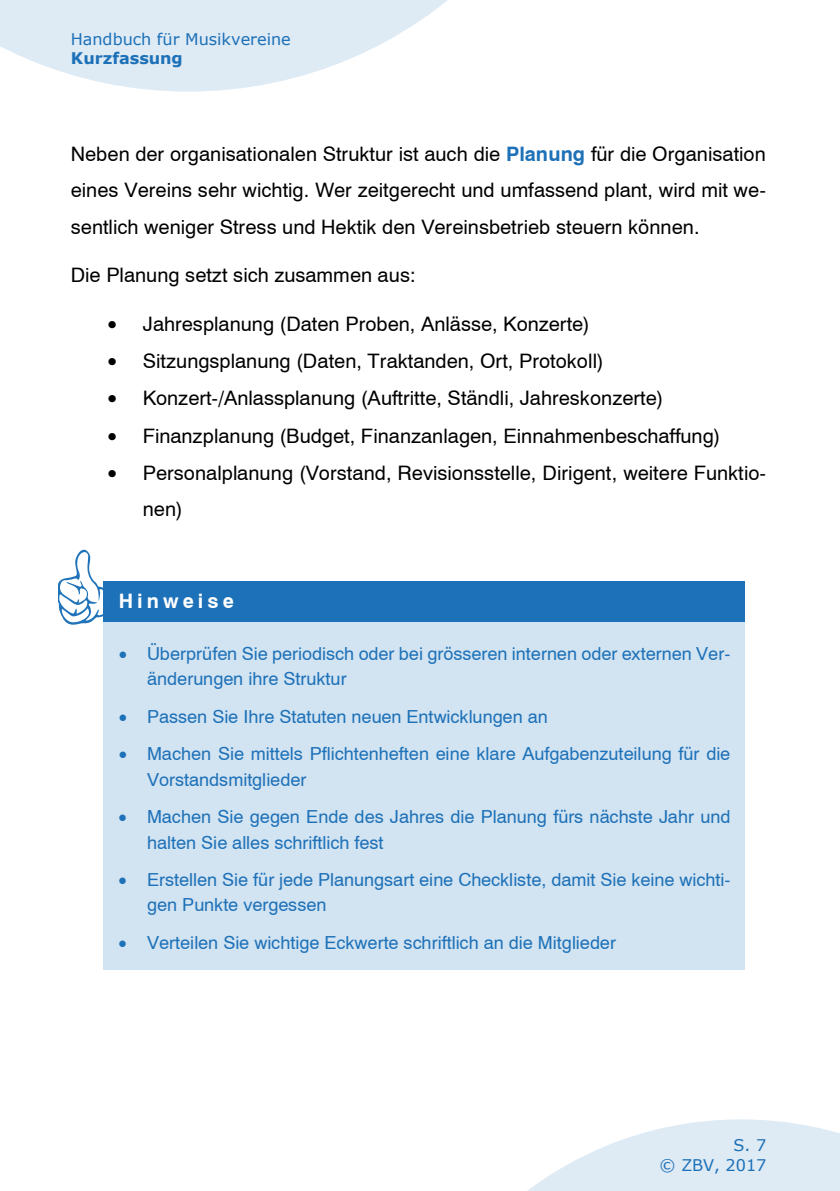
<style>
.page{position:relative;width:840px;height:1191px;background:#fff}
.page>*{position:absolute;margin:0;border:0;box-sizing:border-box;transform-origin:0 0}
.t1{font:20px/36.2px "Helvetica";color:#000;text-align:justify}
.t2{font:700 20px "Helvetica";letter-spacing:.205em;color:#fff}
.t3{font:18px/25px "Helvetica";letter-spacing:.005em;color:#1d71b8}
.t4{font:16px/19.4px "Verdana";letter-spacing:-.005em;color:#1d71b8;text-align:right}
.t5{font:700 16px "Verdana";color:#1d71b8}
.s1{font-weight:700;color:#1d71b8}
.s2{font-family:"Verdana"}
</style>
<div class="page">
<svg style="left:528px;top:1119px;width:311px;height:72px"></svg>
<svg style="left:0;top:0;width:448px;height:92px;fill:#deeaf4"></svg>
<div style="left:104px;top:622px;width:640px;height:348px;background:#d2e3f1"></div>
<div style="left:104px;top:581px;width:640px;height:41px;background:#1d71b8"></div>
<svg style="left:58px;top:549px;width:46px;height:75px"></svg>
<p class="t4" style="left:71px;top:29px;width:221px">Handbuch für Musikvereine</p>
<p class="t5" style="left:71px;top:47px;width:113px">Kurzfassung</p>
<p class="t1" style="left:71px;top:136px;width:696px">Neben der organisationalen Struktur ist auch die <span class="s1">Planung</span> für die Organisation eines Vereins sehr wichtig. Wer zeitgerecht und umfassend plant, wird mit we&shy;sentlich weniger Stress und Hektik den Vereinsbetrieb steuern können.</p>
<p class="t1" style="left:71px;top:257px;width:346px">Die Planung setzt sich zusammen aus:</p>
<p class="t1" style="left:107px;top:306px;width:484px"><span class="s2">•</span> Jahresplanung (Daten Proben, Anlässe, Konzerte)</p>
<p class="t1" style="left:107px;top:343px;width:498px"><span class="s2">•</span> Sitzungsplanung (Daten, Traktanden, Ort, Protokoll)</p>
<p class="t1" style="left:107px;top:380px;width:557px"><span class="s2">•</span> Konzert-/Anlassplanung (Auftritte, Ständli, Jahreskonzerte)</p>
<p class="t1" style="left:107px;top:417px;width:615px"><span class="s2">•</span> Finanzplanung (Budget, Finanzanlagen, Einnahmenbeschaffung)</p>
<p class="t1" style="left:143px;top:454px;width:624px;text-indent:-36px"><span class="s2">•</span> Personalplanung (Vorstand, Revisionsstelle, Dirigent, weitere Funktio&shy;nen)</p>
<p class="t2" style="left:119px;top:589px;width:116px">Hinweise</p>
<p class="t3" style="left:147px;top:641px;width:584px;text-indent:-28px">• Überprüfen Sie periodisch oder bei grösseren internen oder externen Ver&shy;änderungen ihre Struktur</p>
<p class="t3" style="left:119px;top:704px;width:430px">• Passen Sie Ihre Statuten neuen Entwicklungen an</p>
<p class="t3" style="left:147px;top:741px;width:584px;text-indent:-28px">• Machen Sie mittels Pflichtenheften eine klare Aufgabenzuteilung für die<br>Vorstandsmitglieder</p>
<p class="t3" style="left:147px;top:804px;width:584px;text-indent:-28px">• Machen Sie gegen Ende des Jahres die Planung fürs nächste Jahr und halten Sie alles schriftlich fest</p>
<p class="t3" style="left:147px;top:867px;width:584px;text-indent:-28px">• Erstellen Sie für jede Planungsart eine Checkliste, damit Sie keine wichti&shy;gen Punkte vergessen</p>
<p class="t3" style="left:119px;top:930px;width:498px">• Verteilen Sie wichtige Eckwerte schriftlich an die Mitglieder</p>
<p class="t4" style="left:659px;top:1135px;width:108px">S. 7<br>© ZBV, 2017</p>
</div>
